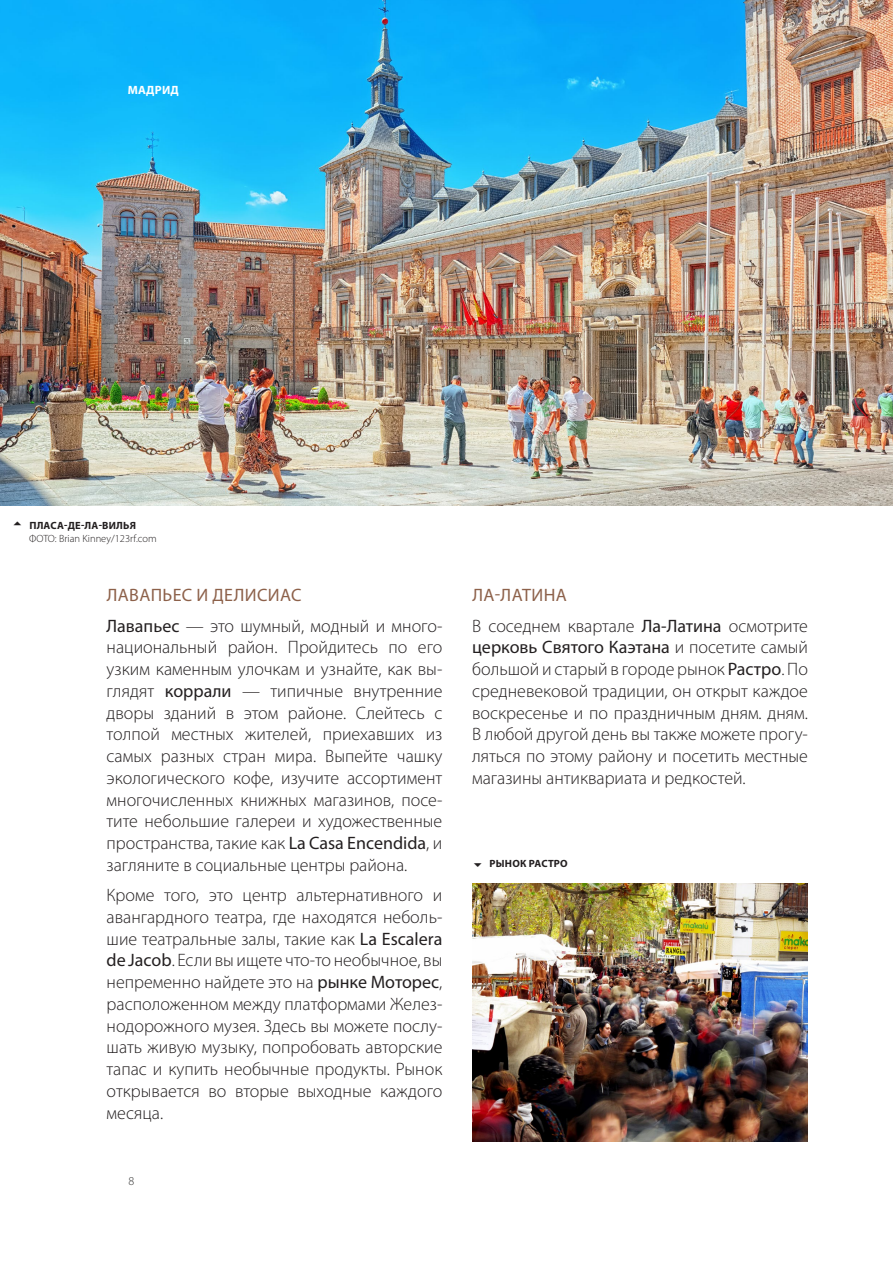
<style>
.page{position:relative;width:893px;height:1263px;background:#fff}
.page>*{position:absolute;margin:0;border:0;box-sizing:border-box;transform-origin:0 0}
.Body{font:300 18px/21.8px "Myriad Pro";color:#231f20;text-align:justify}
.t1{font:18px "Myriad Pro";letter-spacing:.02em;color:#8d614a}
.t2{font:700 12px "Myriad Pro";letter-spacing:.02em;color:#fff}
.t3{font:300 12px "Myriad Pro";color:#353534}
.t4{font:700 10.5px "Myriad Pro";letter-spacing:.02em;color:#231f20}
.PIE_ARRIBA{font:300 10.5px "Myriad Pro";color:#231f20}
.s1{font-weight:400}
</style>
<div class="page">
<img style="left:0;top:0;width:893px;height:505px">
<img style="left:472px;top:883px;width:336px;height:258px">
<p class="t2" style="left:128px;top:82px;width:53px">МАДРИД</p>
<p class="t4" style="left:29px;top:519px;width:108px">ПЛАСА-ДЕ-ЛА-ВИЛЬЯ</p>
<p class="PIE_ARRIBA" style="left:29px;top:532px;width:129px">ФОТО: Brian Kinney/123rf.com</p>
<h3 class="t1" style="left:107px;top:584px;width:196px">ЛАВАПЬЕС И ДЕЛИСИАС</h3>
<p class="Body" style="left:107px;top:614px;width:337px"><span class="s1">Лавапьес</span> — это шумный, модный и много&shy;национальный район. Пройдитесь по его узким каменным улочкам и узнайте, как вы&shy;глядят <span class="s1">коррали</span> — типичные внутренние дворы зданий в этом районе. Слейтесь с толпой местных жителей, приехавших из самых разных стран мира. Выпейте чашку экологического кофе, изучите ассортимент многочисленных книжных магазинов, посе&shy;тите небольшие галереи и художественные пространства, такие как <span class="s1">La Casa Encendida</span>, и загляните в социальные центры района.</p>
<p class="Body" style="left:107px;top:884px;width:337px">Кроме того, это центр альтернативного и авангардного театра, где находятся неболь&shy;шие театральные залы, такие как <span class="s1">La Escalera de Jacob</span>. Если вы ищете что-то необычное, вы непременно найдете это на <span class="s1">рынке Моторес</span>, расположенном между платформами Желез&shy;нодорожного музея. Здесь вы можете послу&shy;шать живую музыку, попробовать авторские тапас и купить необычные продукты. Рынок открывается во вторые выходные каждого месяца.</p>
<p class="t3" style="left:128px;top:1174px;width:7px">8</p>
<h3 class="t1" style="left:472px;top:584px;width:96px">ЛА-ЛАТИНА</h3>
<p class="Body" style="left:472px;top:614px;width:337px">В соседнем квартале <span class="s1">Ла-Латина</span> осмотрите <span class="s1">церковь Святого Каэтана</span> и посетите самый большой и старый в городе рынок <span class="s1">Растро</span>. По средневековой традиции, он открыт каждое воскресенье и по праздничным дням. дням.<br>В любой другой день вы также можете прогу&shy;ляться по этому району и посетить местные магазины антиквариата и редкостей.</p>
<p class="t4" style="left:489px;top:857px;width:80px">РЫНОК РАСТРО</p>
</div>
